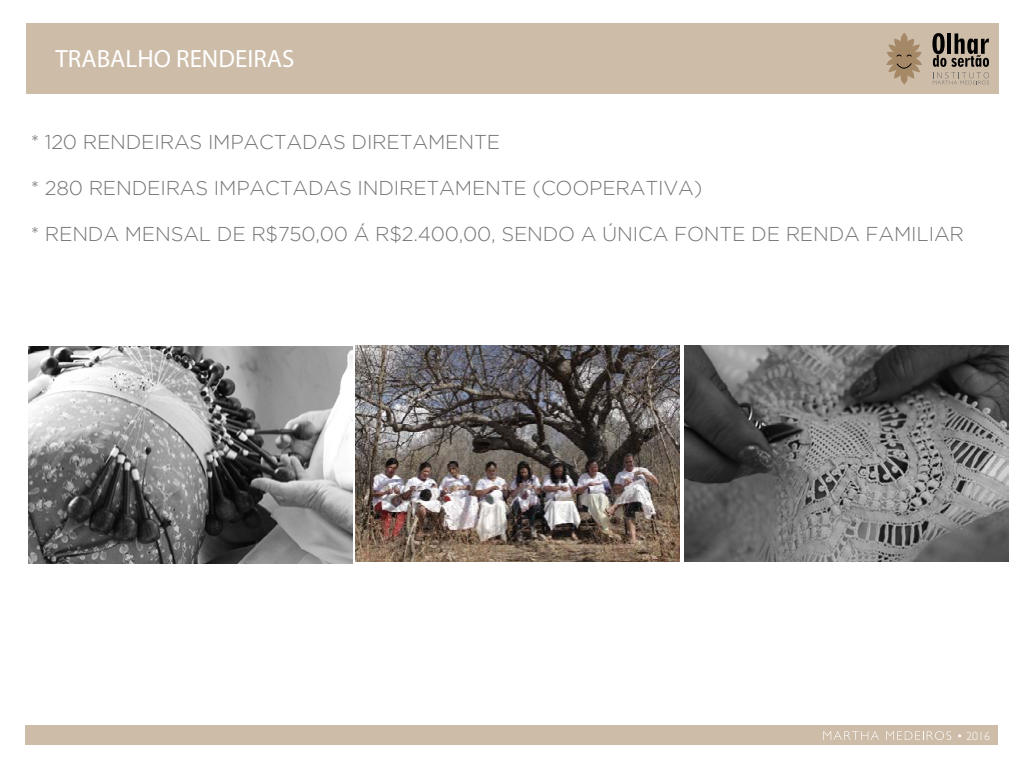
<style>
.page{position:relative;width:1024px;height:768px;background:#fff}
.page>*{position:absolute;margin:0;border:0;box-sizing:border-box;transform-origin:0 0}
.t1{font:25px "Myriad Pro";color:#fff}
.t2{font:300 20px "Gotham";letter-spacing:-.01em;color:#737577}
.t3{font:300 12px "Gill Sans";color:#fff}
</style>
<div class="page">
<div style="left:26px;top:726px;width:972px;height:19px;background:#cdbca8"></div>
<svg style="left:823px;top:731px;width:56px;height:9px"></svg>
<svg style="left:886px;top:731px;width:65px;height:9px"></svg>
<div style="left:26px;top:23px;width:972px;height:71px;background:#cdbca8"></div>
<svg style="left:886px;top:33px;width:36px;height:51px"></svg>
<svg style="left:932px;top:33px;width:57px;height:51px"></svg>
<img style="left:29px;top:347px;width:324px;height:216px">
<img style="left:356px;top:346px;width:324px;height:216px">
<img style="left:684px;top:345px;width:325px;height:216px">
<p class="t1" style="left:55px;top:43px;width:241px">TRABALHO RENDEIRAS</p>
<p class="t2" style="left:31px;top:131px;width:471px">* 120 RENDEIRAS IMPACTADAS DIRETAMENTE</p>
<p class="t2" style="left:31px;top:177px;width:673px">* 280 RENDEIRAS IMPACTADAS INDIRETAMENTE (COOPERATIVA)</p>
<p class="t2" style="left:31px;top:223px;width:935px">* RENDA MENSAL DE R$750,00 Á R$2.400,00, SENDO A ÚNICA FONTE DE RENDA FAMILIAR</p>
<p class="t3" style="left:957px;top:726px;width:35px">• 2016</p>
</div>
